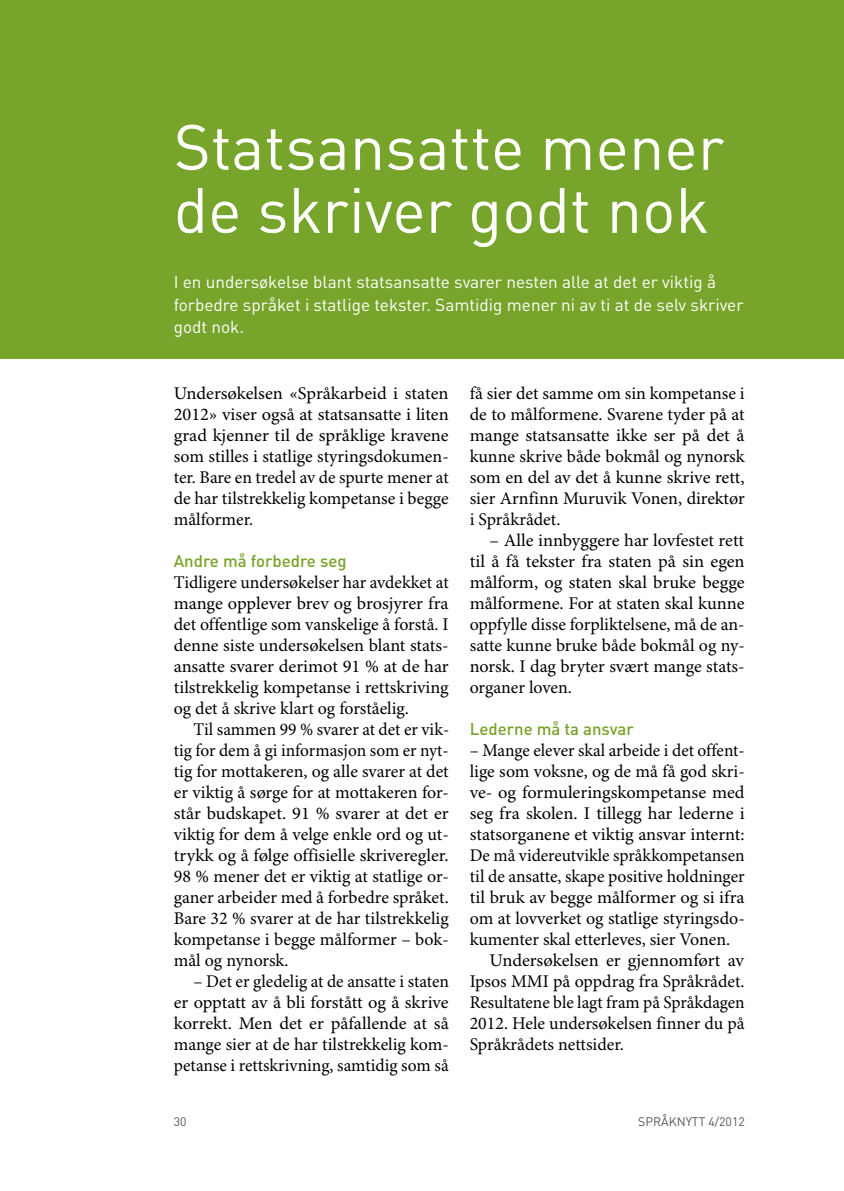
<style>
.page{position:relative;width:844px;height:1191px;background:#fff}
.page>*{position:absolute;margin:0;border:0;box-sizing:border-box;transform-origin:0 0}
.t1{font:63px/63px "DIN";color:#fff}
.t2{font:17.85px/21px "Minion Pro";color:#000;text-align:justify}
.t3{font:17.15px/22.8px "DIN";color:#fff}
.t4{font:500 16.8px "DIN";color:#77a42a}
.t5{font:12.25px "DIN";color:#565655}
</style>
<div class="page">
<hr style="left:843px;top:124px;width:1px;height:1067px;background:#ececec">
<div style="left:0;top:0;width:843px;height:358px;background:#77a42a"></div>
<h1 class="t1" style="left:174px;top:114px;width:552px">Statsansatte mener de skriver godt nok</h1>
<p class="t3" style="left:174px;top:270px;width:571px">I en undersøkelse blant statsansatte svarer nesten alle at det er viktig å forbedre språket i statlige tekster. Samtidig mener ni av ti at de selv skriver godt nok.</p>
<p class="t2" style="left:174px;top:384px;width:276px">Undersøkelsen «Språkarbeid i staten 2012» viser også at statsansatte i liten grad kjenner til de språklige kravene som stilles i statlige styringsdokumen&shy;ter. Bare en tredel av de spurte mener at de har tilstrekkelig kompetanse i begge målformer.</p>
<p class="t4" style="left:174px;top:550px;width:174px">Andre må forbedre seg</p>
<p class="t2" style="left:174px;top:573px;width:276px">Tidligere undersøkelser har avdekket at mange opplever brev og brosjyrer fra det offentlige som vanskelige å forstå. I denne siste undersøkelsen blant stats&shy;ansatte svarer derimot 91 % at de har tilstrekkelig kompetanse i rettskriving og det å skrive klart og forståelig.</p>
<p class="t2" style="left:174px;top:720px;width:277px;text-indent:20px">Til sammen 99 % svarer at det er vik&shy;tig for dem å gi informasjon som er nyt&shy;tig for mottakeren, og alle svarer at det er viktig å sørge for at mottakeren for&shy;står budskapet. 91 % svarer at det er viktig for dem å velge enkle ord og ut&shy;trykk og å følge offisielle skriveregler.<br>98 % mener det er viktig at statlige or&shy;ganer arbeider med å forbedre språket.<br>Bare 32 % svarer at de har tilstrekkelig kompetanse i begge målformer – bok&shy;mål og nynorsk.</p>
<p class="t2" style="left:174px;top:972px;width:277px;text-indent:20px">– Det er gledelig at de ansatte i staten er opptatt av å bli forstått og å skrive korrekt. Men det er påfallende at så mange sier at de har tilstrekkelig kom&shy;petanse i rettskrivning, samtidig som så</p>
<p class="t2" style="left:469px;top:384px;width:276px">få sier det samme om sin kompetanse i de to målformene. Svarene tyder på at mange statsansatte ikke ser på det å kunne skrive både bokmål og nynorsk som en del av det å kunne skrive rett, sier Arnfinn Muruvik Vonen, direktør i Språkrådet.</p>
<p class="t2" style="left:469px;top:531px;width:276px;text-indent:20px">– Alle innbyggere har lovfestet rett til å få tekster fra staten på sin egen målform, og staten skal bruke begge målformene. For at staten skal kunne oppfylle disse forpliktelsene, må de an&shy;satte kunne bruke både bokmål og ny&shy;norsk. I dag bryter svært mange stats&shy;organer loven.</p>
<p class="t4" style="left:469px;top:718px;width:166px">Lederne må ta ansvar</p>
<p class="t2" style="left:469px;top:741px;width:276px">– Mange elever skal arbeide i det offent-</p>
<p class="t2" style="left:469px;top:762px;width:276px">lige som voksne, og de må få god skri-</p>
<p class="t2" style="left:469px;top:783px;width:276px">ve- og formuleringskompetanse med</p>
<p class="t2" style="left:469px;top:804px;width:276px">seg fra skolen. I tillegg har lederne i</p>
<p class="t2" style="left:469px;top:825px;width:276px">statsorganene et viktig ansvar internt:</p>
<p class="t2" style="left:469px;top:846px;width:276px">De må videreutvikle språkkompetansen</p>
<p class="t2" style="left:469px;top:867px;width:276px">til de ansatte, skape positive holdninger</p>
<p class="t2" style="left:469px;top:888px;width:276px">til bruk av begge målformer og si ifra</p>
<p class="t2" style="left:469px;top:909px;width:276px">om at lovverket og statlige styringsdo-</p>
<p class="t2" style="left:469px;top:930px;width:262px">kumenter skal etterleves, sier Vonen.</p>
<p class="t2" style="left:489px;top:951px;width:256px">Undersøkelsen er gjennomført av</p>
<p class="t2" style="left:469px;top:972px;width:276px">Ipsos MMI på oppdrag fra Språkrådet.</p>
<p class="t2" style="left:469px;top:993px;width:276px">Resultatene ble lagt fram på Språkdagen</p>
<p class="t2" style="left:469px;top:1014px;width:276px">2012. Hele undersøkelsen finner du på</p>
<p class="t2" style="left:469px;top:1035px;width:156px">Språkrådets nettsider.</p>
<p class="t5" style="left:174px;top:1113px;width:14px">30</p>
<p class="t5" style="left:638px;top:1113px;width:108px">SPRÅKNYTT 4/2012</p>
</div>
